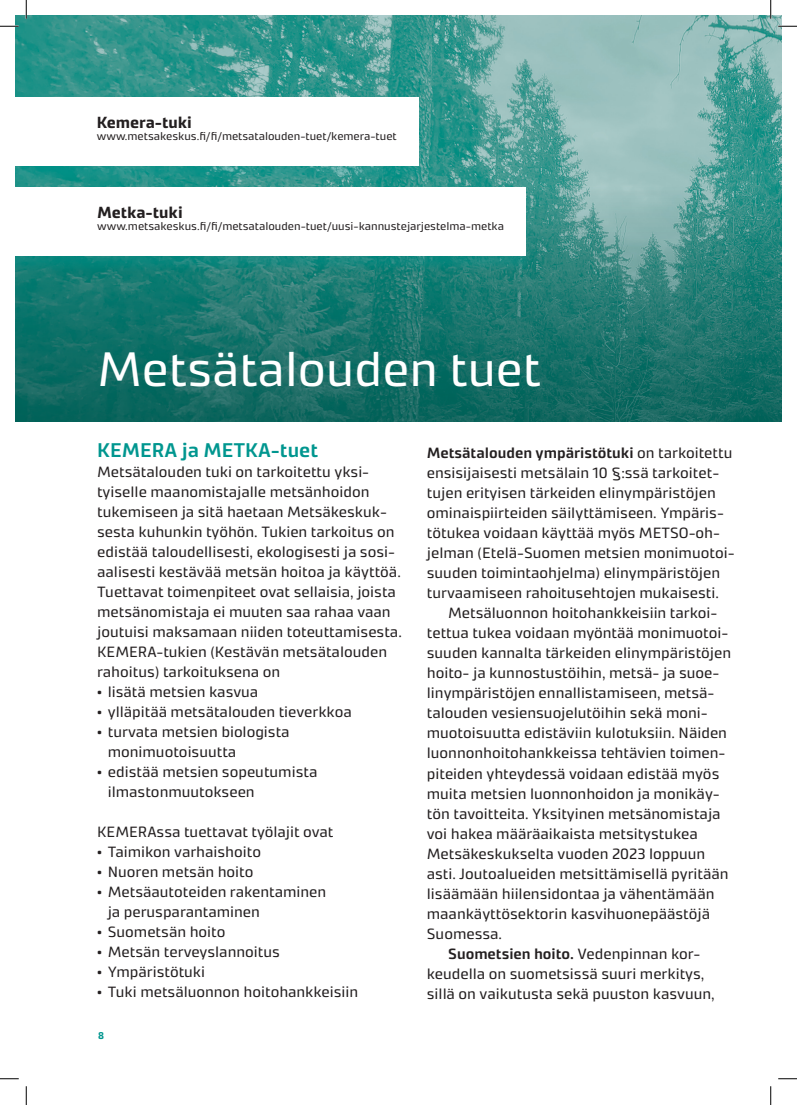
<style>
.page{position:relative;width:797px;height:1105px;background:#fff}
.page>*{position:absolute;margin:0;border:0;box-sizing:border-box;transform-origin:0 0}
.Head_nega{font:48.75px "Accura";color:#fff}
.VO{font:600 20px "Accura";color:#00968f}
.t1{font:700 16.25px "Accura";color:#231f20}
.Text{font:15px/20px "Accura";color:#231f20}
.Text_bullet{font:15px/20px "Accura";color:#231f20}
.t2{font:11.25px "Accura";color:#231f20}
.t3{font:700 10px "Accura";color:#00968f}
.s1{font-weight:600}
</style>
<div class="page">
<img style="left:16px;top:16px;width:765px;height:171px">
<svg style="left:16px;top:187px;width:765px;height:234px;background:#227871"></svg>
<div style="left:16px;top:100px;width:411px;height:84px;background:#00968f;opacity:.33"></div>
<div style="left:16px;top:97px;width:403px;height:69px;background:#fff"></div>
<div style="left:16px;top:190px;width:518px;height:84px;background:#00968f;opacity:.33"></div>
<div style="left:16px;top:187px;width:510px;height:68px;background:#fff"></div>
<svg style="left:0;top:25px;width:19px;height:2px"></svg>
<svg style="left:778px;top:25px;width:19px;height:2px"></svg>
<svg style="left:0;top:1078px;width:19px;height:1px"></svg>
<svg style="left:778px;top:1078px;width:19px;height:1px"></svg>
<svg style="left:25px;top:0;width:2px;height:19px"></svg>
<svg style="left:25px;top:1086px;width:2px;height:19px"></svg>
<svg style="left:770px;top:0;width:1px;height:19px"></svg>
<svg style="left:770px;top:1086px;width:1px;height:19px"></svg>
<p class="t1" style="left:97px;top:113px;width:97px">Kemera-tuki</p>
<p class="t2" style="left:97px;top:129px;width:301px">www.metsakeskus.fi/fi/metsatalouden-tuet/kemera-tuet</p>
<p class="t1" style="left:97px;top:203px;width:87px">Metka-tuki</p>
<p class="t2" style="left:97px;top:219px;width:408px">www.metsakeskus.fi/fi/metsatalouden-tuet/uusi-kannustejarjestelma-metka</p>
<p class="Head_nega" style="left:97px;top:340px;width:445px">Metsätalouden tuet</p>
<p class="VO" style="left:97px;top:437px;width:222px">KEMERA ja METKA-tuet</p>
<p class="Text" style="left:97px;top:461px;width:306px">Metsätalouden tuki on tarkoitettu yksi&shy;tyiselle maanomistajalle metsänhoidon tukemiseen ja sitä haetaan Metsäkeskuk&shy;sesta kuhunkin työhön. Tukien tarkoitus on edistää taloudellisesti, ekologisesti ja sosi&shy;aalisesti kestävää metsän hoitoa ja käyttöä.<br>Tuettavat toimenpiteet ovat sellaisia, joista metsänomistaja ei muuten saa rahaa vaan joutuisi maksamaan niiden toteuttamisesta.</p>
<p class="Text" style="left:97px;top:641px;width:291px">KEMERA-tukien (Kestävän metsätalouden rahoitus) tarkoituksena on</p>
<p class="Text_bullet" style="left:97px;top:681px;width:163px">• lisätä metsien kasvua</p>
<p class="Text_bullet" style="left:97px;top:701px;width:256px">• ylläpitää metsätalouden tieverkkoa</p>
<p class="Text_bullet" style="left:108px;top:721px;width:183px;text-indent:-11px">• turvata metsien biologista monimuotoisuutta</p>
<p class="Text_bullet" style="left:97px;top:761px;width:222px">• edistää metsien sopeutumista</p>
<p class="Text_bullet" style="left:108px;top:781px;width:148px">ilmastonmuutokseen</p>
<p class="Text" style="left:97px;top:821px;width:238px">KEMERAssa tuettavat työlajit ovat</p>
<p class="Text_bullet" style="left:97px;top:841px;width:165px">• Taimikon varhaishoito</p>
<p class="Text_bullet" style="left:97px;top:861px;width:158px">• Nuoren metsän hoito</p>
<p class="Text_bullet" style="left:108px;top:881px;width:220px;text-indent:-11px">• Metsäautoteiden rakentaminen ja perusparantaminen</p>
<p class="Text_bullet" style="left:97px;top:921px;width:130px">• Suometsän hoito</p>
<p class="Text_bullet" style="left:97px;top:941px;width:184px">• Metsän terveyslannoitus</p>
<p class="Text_bullet" style="left:97px;top:961px;width:109px">• Ympäristötuki</p>
<p class="Text_bullet" style="left:97px;top:981px;width:262px">• Tuki metsäluonnon hoitohankkeisiin</p>
<p class="t3" style="left:98px;top:1029px;width:7px">8</p>
<p class="Text" style="left:427px;top:443px;width:309px"><span class="s1">Metsätalouden ympäristötuki</span> on tarkoitettu ensisijaisesti metsälain 10 §:ssä tarkoitet&shy;tujen erityisen tärkeiden elinympäristöjen ominaispiirteiden säilyttämiseen. Ympäris&shy;tötukea voidaan käyttää myös METSO-oh&shy;jelman (Etelä-Suomen metsien monimuotoi&shy;suuden toimintaohjelma) elinympäristöjen turvaamiseen rahoitusehtojen mukaisesti.</p>
<p class="Text" style="left:427px;top:603px;width:306px;text-indent:21px">Metsäluonnon hoitohankkeisiin tarkoi&shy;tettua tukea voidaan myöntää monimuotoi&shy;suuden kannalta tärkeiden elinympäristöjen hoito- ja kunnostustöihin, metsä- ja suoe&shy;linympäristöjen ennallistamiseen, metsä&shy;talouden vesiensuojelutöihin sekä moni&shy;muotoisuutta edistäviin kulotuksiin. Näiden luonnonhoitohankkeissa tehtävien toimen&shy;piteiden yhteydessä voidaan edistää myös muita metsien luonnonhoidon ja monikäy&shy;tön tavoitteita. Yksityinen metsänomistaja voi hakea määräaikaista metsitystukea Metsäkeskukselta vuoden 2023 loppuun asti. Joutoalueiden metsittämisellä pyritään lisäämään hiilensidontaa ja vähentämään maankäyttösektorin kasvihuonepäästöjä Suomessa.</p>
<p class="Text" style="left:427px;top:943px;width:289px;text-indent:21px"><span class="s1">Suometsien hoito.</span> Vedenpinnan kor&shy;keudella on suometsissä suuri merkitys, sillä on vaikutusta sekä puuston kasvuun,</p>
</div>
